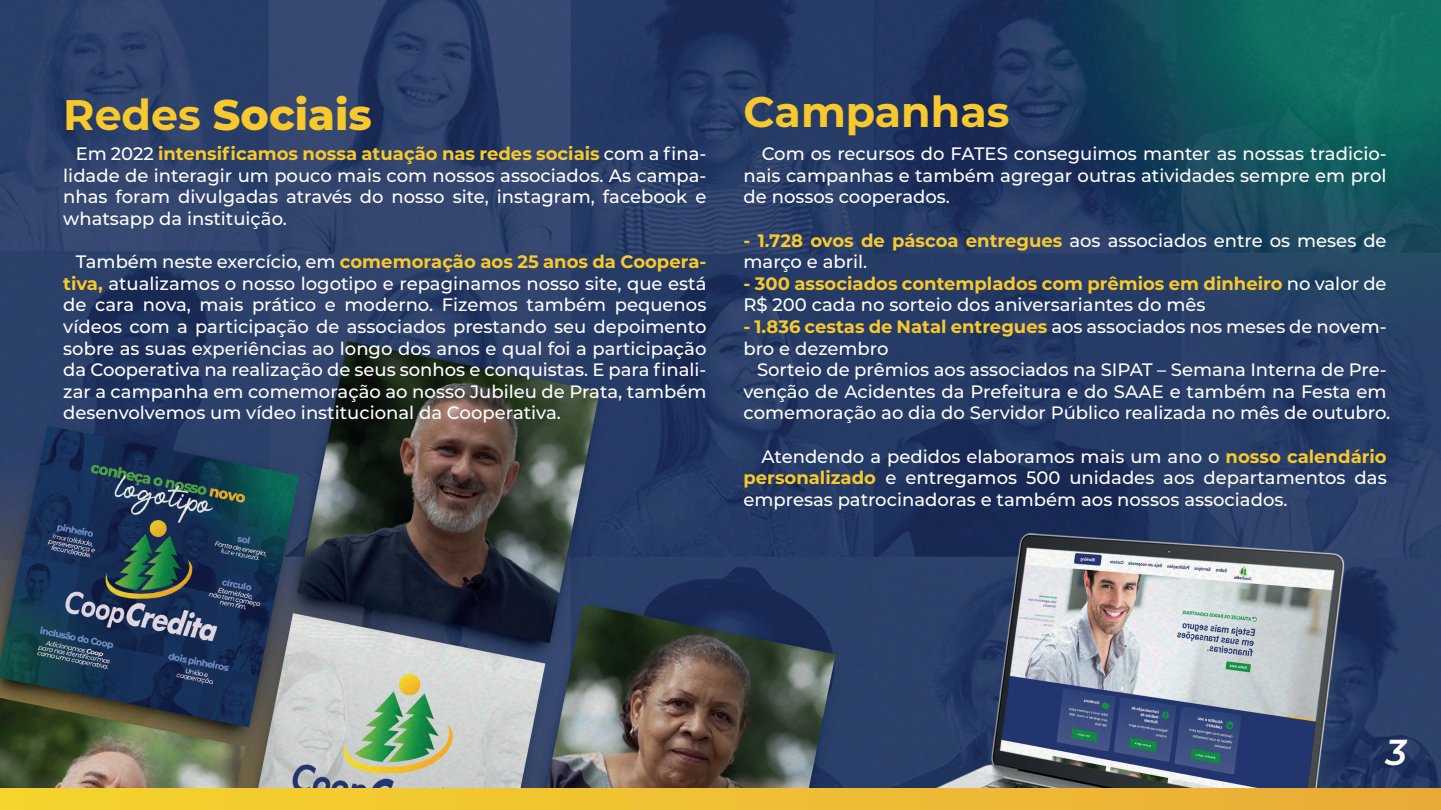
<style>
.page{position:relative;width:1441px;height:810px;background:#fff}
.page>*{position:absolute;margin:0;border:0;box-sizing:border-box;transform-origin:0 0}
.t1{font:800 42.75px "Montserrat";color:#f8c92d}
.t2{font:700 42.75px "Montserrat";color:#f8c92d}
.t3{font:italic 600 36px "Montserrat";color:#fff}
.t4{font:500 18px/21.6px "Montserrat";color:#fff;text-align:justify}
.s1{font-weight:700}
.s2{font-weight:700;color:#f8c92d}
</style>
<div class="page">
<img style="left:0;top:0;width:1440px;height:788px">
<div style="left:0;top:788px;width:1440px;height:22px;background:linear-gradient(to right,#f5d42d,#eaab38)"></div>
<h1 class="t1" style="left:63px;top:84px;width:310px"><span class="s1">Redes</span> Sociais</h1>
<h1 class="t2" style="left:743px;top:81px;width:267px">Campanhas</h1>
<p class="t4" style="left:63px;top:142px;width:644px;text-indent:12px">Em 2022 <span class="s2">intensificamos nossa atuação nas redes sociais</span> com a fina&shy;lidade de interagir um pouco mais com nossos associados. As campa&shy;nhas foram divulgadas através do nosso site, instagram, facebook e whatsapp da instituição.</p>
<p class="t4" style="left:63px;top:250px;width:644px;text-indent:13px">Também neste exercício, em <span class="s2">comemoração aos 25 anos da Coopera&shy;tiva,</span> atualizamos o nosso logotipo e repaginamos nosso site, que está de cara nova, mais prático e moderno. Fizemos também pequenos vídeos com a participação de associados prestando seu depoimento sobre as suas experiências ao longo dos anos e qual foi a participação da Cooperativa na realização de seus sonhos e conquistas. E para finali&shy;zar a campanha em comemoração ao nosso Jubileu de Prata, também desenvolvemos um vídeo institucional da Cooperativa.</p>
<p class="t4" style="left:743px;top:142px;width:644px;text-indent:18px">Com os recursos do FATES conseguimos manter as nossas tradicio&shy;nais campanhas e também agregar outras atividades sempre em prol de nossos cooperados.</p>
<p class="t4" style="left:743px;top:229px;width:644px"><span class="s2">- 1.728 ovos de páscoa entregues</span> aos associados entre os meses de março e abril.</p>
<p class="t4" style="left:743px;top:272px;width:644px"><span class="s2">- 300 associados contemplados com prêmios em dinheiro</span> no valor de<br>R$ 200 cada no sorteio dos aniversariantes do mês</p>
<p class="t4" style="left:743px;top:315px;width:644px"><span class="s2">- 1.836 cestas de Natal entregues</span> aos associados nos meses de novem&shy;bro e dezembro</p>
<p class="t4" style="left:743px;top:358px;width:648px;text-align:center">Sorteio de prêmios aos associados na SIPAT – Semana Interna de Pre&shy;venção de Acidentes da Prefeitura e do SAAE e também na Festa em comemoração ao dia do Servidor Público realizada no mês de outubro.</p>
<p class="t4" style="left:743px;top:445px;width:644px;text-indent:18px">Atendendo a pedidos elaboramos mais um ano o <span class="s2">nosso calendário personalizado</span> e entregamos 500 unidades aos departamentos das empresas patrocinadoras e também aos nossos associados.</p>
<h2 class="t3" style="left:1385px;top:727px;width:22px">3</h2>
</div>
